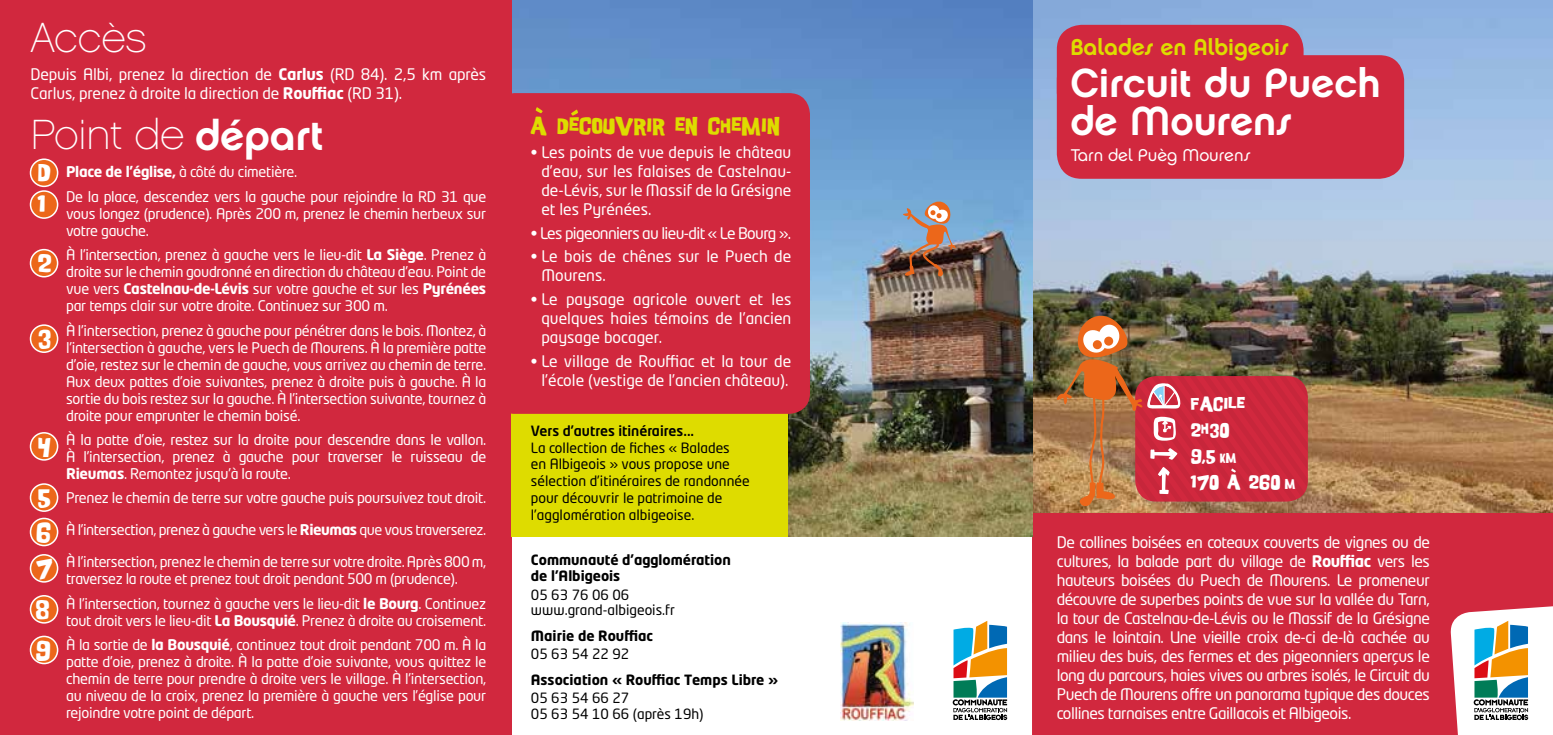
<style>
.page{position:relative;width:1553px;height:735px;background:#fff}
.page>*{position:absolute;margin:0;border:0;box-sizing:border-box;transform-origin:0 0}
.t1{font:42px "Chalet Paris Nineteen Sixty";color:#fff}
.t2{font:40.25px/38.5px "Chalet New York Nineteen Seventy";color:#fff}
.t3{font:22.75px "Chalet New York Nineteen Seventy";color:#dedc00}
.t4{font:21.35px/40.6px "Good Girl";color:#fff}
.t5{font:19.25px "Good Girl";letter-spacing:.03em;color:#dedc00}
.t6{font:16.97px "Chalet London Nineteen Seventy";color:#fff}
.t7{font:15.75px/18.9px "Neo Tech Std";letter-spacing:-.01em;color:#fff;text-align:justify}
.t8{font:15.75px "Neo Tech Std";letter-spacing:-.04em;color:#fff}
.t9{font:15.75px/26.2px "Good Girl";letter-spacing:.03em;color:#fff}
.t10{font:14.53px/17px "Neo Tech Std";letter-spacing:-.02em;color:#fff;text-align:justify}
.t11{font:14px/16.8px "Neo Tech Std";color:#000}
.t12{font:700 14px/15.8px "Neo Tech Std";color:#000}
.t13{font:500 14px "Neo Tech Std";color:#000}
.s1{font-weight:700}
.s2{font-family:"Chalet New York Nineteen Seventy"}
.s3{font-size:14px}
.s4{font-size:10.5px}
</style>
<div class="page">
<img style="left:1032px;top:0;width:521px;height:512px">
<div style="left:1032px;top:512px;width:521px;height:222px;background:#d1283e"></div>
<img style="left:511px;top:0;width:521px;height:536px">
<div style="left:0;top:0;width:511px;height:734px;background:#d1283e"></div>
<div style="left:1057px;top:25px;width:246px;height:92px;background:#d1283e;border-radius:25px"></div>
<div style="left:1057px;top:55px;width:347px;height:124px;background:#d1283e;border-radius:25px"></div>
<div style="left:511px;top:365px;width:277px;height:171px;background:#dedc00"></div>
<div style="left:494px;top:93px;width:316px;height:320px;background:#d1283e;border-radius:21px"></div>
<svg style="left:1450px;top:606px;width:103px;height:128px;background:#cfc9c3"></svg>
<svg style="left:905px;top:620px;width:103px;height:101px"></svg>
<img style="left:901px;top:198px;width:55px;height:79px">
<div style="left:31px;top:159px;width:27px;height:27px;background:#ec671a;border-radius:50%"></div>
<div style="left:30px;top:158px;width:28px;height:29px;border:2px solid #fff;border-radius:50%"></div>
<div style="left:31px;top:249px;width:27px;height:27px;background:#ec671a;border-radius:50%"></div>
<div style="left:30px;top:249px;width:28px;height:28px;border:2px solid #fff;border-radius:50%"></div>
<div style="left:31px;top:432px;width:27px;height:27px;background:#ec671a;border-radius:50%"></div>
<div style="left:30px;top:432px;width:28px;height:28px;border:2px solid #fff;border-radius:50%"></div>
<div style="left:31px;top:483px;width:27px;height:28px;background:#ec671a;border-radius:50%"></div>
<div style="left:30px;top:483px;width:28px;height:28px;border:2px solid #fff;border-radius:50%"></div>
<div style="left:31px;top:595px;width:27px;height:27px;background:#ec671a;border-radius:50%"></div>
<div style="left:30px;top:594px;width:28px;height:29px;border:2px solid #fff;border-radius:50%"></div>
<div style="left:31px;top:636px;width:27px;height:27px;background:#ec671a;border-radius:50%"></div>
<div style="left:30px;top:635px;width:28px;height:29px;border:2px solid #fff;border-radius:50%"></div>
<div style="left:31px;top:518px;width:27px;height:27px;background:#ec671a;border-radius:50%"></div>
<div style="left:30px;top:517px;width:28px;height:29px;border:2px solid #fff;border-radius:50%"></div>
<div style="left:31px;top:325px;width:27px;height:27px;background:#ec671a;border-radius:50%"></div>
<div style="left:30px;top:324px;width:28px;height:29px;border:2px solid #fff;border-radius:50%"></div>
<div style="left:31px;top:554px;width:27px;height:27px;background:#ec671a;border-radius:50%"></div>
<div style="left:30px;top:553px;width:28px;height:29px;border:2px solid #fff;border-radius:50%"></div>
<div style="left:31px;top:191px;width:27px;height:27px;background:#ec671a;border-radius:50%"></div>
<div style="left:30px;top:190px;width:28px;height:29px;border:2px solid #fff;border-radius:50%"></div>
<img style="left:840px;top:622px;width:74px;height:98px">
<svg style="left:1077px;top:495px;width:44px;height:15px"></svg>
<svg style="left:536px;top:107px;width:7px;height:6px"></svg>
<svg style="left:571px;top:109px;width:7px;height:6px"></svg>
<img style="left:1055px;top:312px;width:253px;height:194px">
<h1 class="t1" style="left:31px;top:13px;width:117px">Accès</h1>
<p class="t7" style="left:31px;top:64px;width:457px">Depuis Albi, prenez la direction de <span class="s1">Carlus</span> (RD 84). 2,5 km après<br>Carlus, prenez à droite la direction de <span class="s1">Rouffiac</span> (RD 31).</p>
<h1 class="t1" style="left:31px;top:110px;width:294px">Point de <span class="s2">départ</span></h1>
<h3 class="t4" style="left:38px;top:153px;width:14px">D</h3>
<p class="t10" style="left:66px;top:159px;width:422px;line-height:24.5px"><span class="s1">Place de l’église,</span> à côté du cimetière.<br>De la place, descendez vers la gauche pour rejoindre la RD 31 que</p>
<p class="t10" style="left:66px;top:204px;width:421px">vous longez (prudence). Après 200 m, prenez le chemin herbeux sur votre gauche.</p>
<p class="t10" style="left:66px;top:246px;width:422px">À l’intersection, prenez à gauche vers le lieu-dit <span class="s1">La Siège</span>. Prenez à droite sur le chemin goudronné en direction du château d’eau. Point de vue vers <span class="s1">Castelnau-de-Lévis</span> sur votre gauche et sur les <span class="s1">Pyrénées </span>par temps clair sur votre droite. Continuez sur 300 m.</p>
<p class="t10" style="left:66px;top:321px;width:422px">À l’intersection, prenez à gauche pour pénétrer dans le bois. Montez, à l’intersection à gauche, vers le Puech de Mourens. À la première patte d’oie, restez sur le chemin de gauche, vous arrivez au chemin de terre.<br>Aux deux pattes d’oie suivantes, prenez à droite puis à gauche. À la sortie du bois restez sur la gauche. À l’intersection suivante, tournez à droite pour emprunter le chemin boisé.</p>
<p class="t10" style="left:66px;top:431px;width:422px">À la patte d’oie, restez sur la droite pour descendre dans le vallon.<br>À l’intersection, prenez à gauche pour traverser le ruisseau de <span class="s1">Rieumas</span>. Remontez jusqu’à la route.</p>
<p class="t10" style="left:66px;top:481px;width:422px;line-height:31.8px">Prenez le chemin de terre sur votre gauche puis poursuivez tout droit.<br>À l’intersection, prenez à gauche vers le <span class="s1">Rieumas</span> que vous traverserez.<br>À l’intersection, prenez le chemin de terre sur votre droite. Après 800 m,</p>
<p class="t10" style="left:66px;top:566px;width:421px;line-height:24.5px">traversez la route et prenez tout droit pendant 500 m (prudence).<br>À l’intersection, tournez à gauche vers le lieu-dit <span class="s1">le Bourg</span>. Continuez</p>
<p class="t10" style="left:66px;top:607px;width:422px;line-height:24.5px">tout droit vers le lieu-dit <span class="s1">La Bousquié</span>. Prenez à droite au croisement.<br>À la sortie de <span class="s1">la Bousquié</span>, continuez tout droit pendant 700 m. À la</p>
<p class="t10" style="left:66px;top:652px;width:422px">patte d’oie, prenez à droite. À la patte d’oie suivante, vous quittez le chemin de terre pour prendre à droite vers le village. À l’intersection, au niveau de la croix, prenez la première à gauche vers l’église pour rejoindre votre point de départ.</p>
<h3 class="t4" style="left:38px;top:185px;width:9px">1</h3>
<h3 class="t4" style="left:38px;top:243px;width:15px">2</h3>
<h3 class="t4" style="left:38px;top:319px;width:15px">3</h3>
<h3 class="t4" style="left:38px;top:426px;width:14px">4</h3>
<h3 class="t4" style="left:38px;top:477px;width:14px">5</h3>
<h3 class="t4" style="left:36px;top:512px;width:17px">6</h3>
<h3 class="t4" style="left:36px;top:548px;width:18px">7</h3>
<h3 class="t4" style="left:36px;top:589px;width:16px">8<br>9</h3>
<h3 class="t5" style="left:531px;top:117px;width:250px">A DECOUVRIR EN CHEMIN</h3>
<p class="t7" style="left:541px;top:142px;width:251px;text-indent:-10px">• Les points de vue depuis le château d’eau, sur les falaises de Castelnau&shy;de-Lévis, sur le Massif de la Grésigne et les Pyrénées.</p>
<p class="t8" style="left:531px;top:223px;width:262px">• Les pigeonniers au lieu-dit « Le Bourg ».</p>
<p class="t7" style="left:541px;top:247px;width:251px;text-indent:-10px">• Le bois de chênes sur le Puech de<br>Mourens.</p>
<p class="t7" style="left:541px;top:289px;width:251px;text-indent:-10px">• Le paysage agricole ouvert et les quelques haies témoins de l’ancien paysage bocager.</p>
<p class="t7" style="left:531px;top:351px;width:262px;text-align:center">• Le village de Rouffiac et la tour de l’école (vestige de l’ancien château).</p>
<p class="t13" style="left:531px;top:421px;width:165px">Vers d’autres itinéraires...</p>
<p class="t11" style="left:531px;top:438px;width:220px">La collection de fiches « Balades<br>en Albigeois » vous propose une sélection d’itinéraires de randonnée pour découvrir le patrimoine de l’agglomération albigeoise.</p>
<p class="t12" style="left:531px;top:551px;width:201px">Communauté d’agglomération de l’Albigeois</p>
<p class="t11" style="left:531px;top:586px;width:146px;line-height:15.8px">05 63 76 06 06 www.grand-albigeois.fr</p>
<p class="t12" style="left:531px;top:627px;width:124px">Mairie de Rouffiac</p>
<p class="t11" style="left:531px;top:645px;width:100px">05 63 54 22 92</p>
<p class="t12" style="left:531px;top:671px;width:249px">Association « Rouffiac Temps Libre »</p>
<p class="t11" style="left:531px;top:689px;width:174px;line-height:15.8px">05 63 54 66 27<br>05 63 54 10 66 (après 19h)</p>
<h3 class="t3" style="left:1070px;top:33px;width:220px">Balades en Albigeois</h3>
<h2 class="t2" style="left:1070px;top:63px;width:312px">Circuit du Puech de Mourens</h2>
<p class="t6" style="left:1070px;top:145px;width:181px">Tarn del Puèg Mourens</p>
<p class="t9" style="left:1191px;top:391px;width:106px">FACILE<br>2<span class="s3">H</span>30<br>9,5 <span class="s4">KM<br></span>170 A 260 <span class="s4">M</span></p>
<p class="t7" style="left:1057px;top:532px;width:375px">De collines boisées en coteaux couverts de vignes ou de cultures, la balade part du village de <span class="s1">Rouffiac</span> vers les hauteurs boisées du Puech de Mourens. Le promeneur découvre de superbes points de vue sur la vallée du Tarn, la tour de Castelnau-de-Lévis ou le Massif de la Grésigne dans le lointain. Une vieille croix de-ci de-là cachée au milieu des buis, des fermes et des pigeonniers aperçus le long du parcours, haies vives ou arbres isolés, le Circuit du Puech de Mourens offre un panorama typique des douces collines tarnaises entre Gaillacois et Albigeois.</p>
</div>
